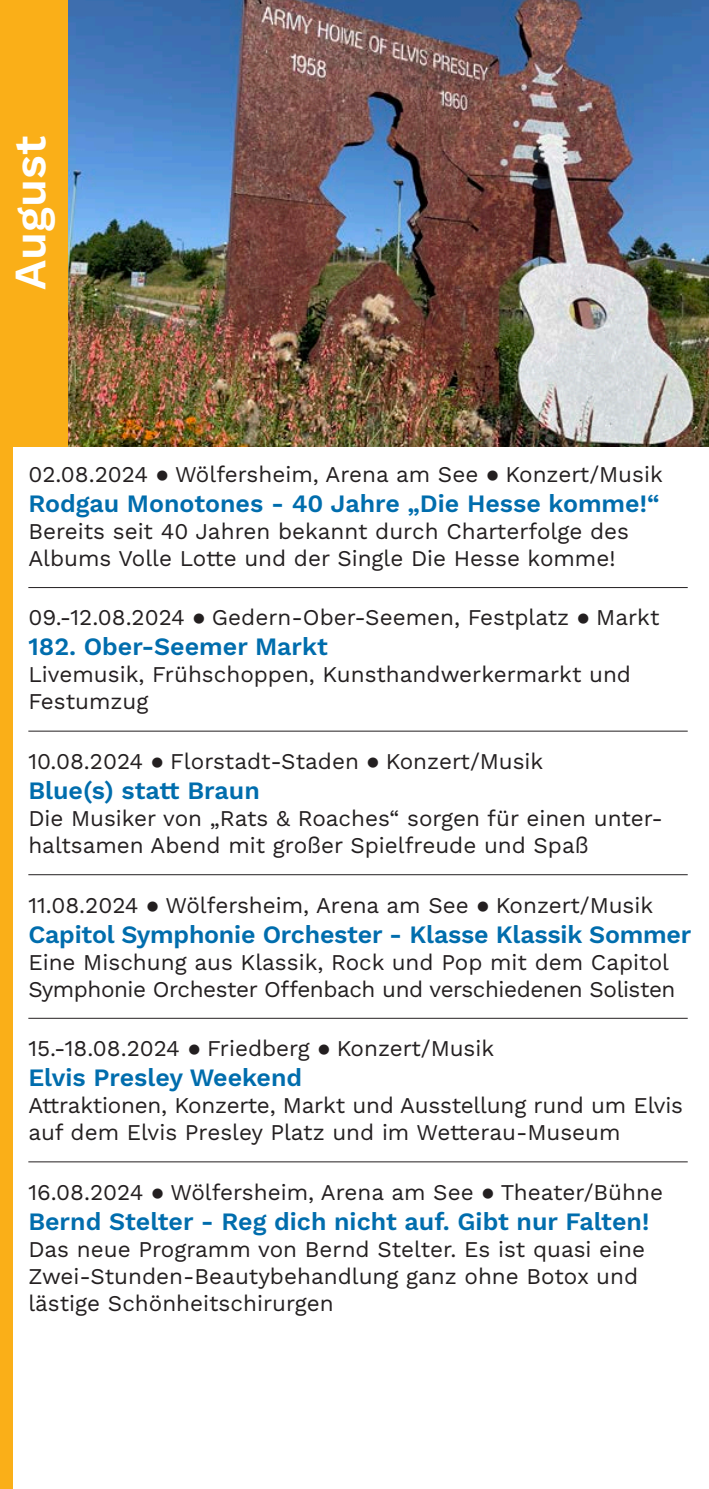
<style>
.page{position:relative;width:709px;height:1489px;background:#fff}
.page>*{position:absolute;margin:0;border:0;box-sizing:border-box;transform-origin:0 0}
.t1{font:600 45px "Work Sans";color:#fff}
.t2{font:600 25px "Work Sans";color:#006dad}
.t3{font:22.5px/27px "Work Sans";color:#231f20}
.t4{font:22.5px/27px "Work Sans";letter-spacing:-.02em;color:#231f20}
</style>
<div class="page">
<img style="left:67px;top:0;width:642px;height:446px">
<div style="left:0;top:446px;width:12px;height:1042px;background:#faaf18"></div>
<div style="left:0;top:0;width:67px;height:446px;background:#faaf18"></div>
<hr style="left:28px;top:587px;width:659px;height:1px;background:#231f20">
<hr style="left:28px;top:730px;width:659px;height:1px;background:#231f20">
<hr style="left:28px;top:874px;width:659px;height:1px;background:#231f20">
<hr style="left:28px;top:1017px;width:659px;height:1px;background:#231f20">
<hr style="left:28px;top:1161px;width:659px;height:1px;background:#231f20">
<p class="t1" style="left:-4px;top:289px;width:155px;rotate:-90deg">August</p>
<p class="t3" style="left:28px;top:459px;width:636px">02.08.2024 ● Wölfersheim, Arena am See ● Konzert/Musik</p>
<p class="t2" style="left:28px;top:484px;width:632px">Rodgau Monotones - 40 Jahre „Die Hesse komme!“</p>
<p class="t3" style="left:28px;top:516px;width:602px">Bereits seit 40 Jahren bekannt durch Charterfolge des<br>Albums Volle Lotte und der Single Die Hesse komme!</p>
<p class="t3" style="left:28px;top:603px;width:632px">09.-12.08.2024 ● Gedern-Ober-Seemen, Festplatz ● Markt</p>
<p class="t2" style="left:28px;top:628px;width:301px">182. Ober-Seemer Markt</p>
<p class="t3" style="left:28px;top:660px;width:604px">Livemusik, Frühschoppen, Kunsthandwerkermarkt und<br>Festumzug</p>
<p class="t3" style="left:28px;top:746px;width:516px">10.08.2024 ● Florstadt-Staden ● Konzert/Musik</p>
<p class="t2" style="left:28px;top:771px;width:233px">Blue(s) statt Braun</p>
<p class="t3" style="left:28px;top:803px;width:636px">Die Musiker von „Rats &amp; Roaches“ sorgen für einen unter&shy;haltsamen Abend mit großer Spielfreude und Spaß</p>
<p class="t3" style="left:28px;top:890px;width:626px">11.08.2024 ● Wölfersheim, Arena am See ● Konzert/Musik</p>
<p class="t2" style="left:28px;top:915px;width:664px">Capitol Symphonie Orchester - Klasse Klassik Sommer</p>
<p class="t4" style="left:28px;top:947px;width:648px">Eine Mischung aus Klassik, Rock und Pop mit dem Capitol<br>Symphonie Orchester Offenbach und verschiedenen Solisten</p>
<p class="t3" style="left:28px;top:1033px;width:467px">15.-18.08.2024 ● Friedberg ● Konzert/Musik</p>
<p class="t2" style="left:28px;top:1058px;width:275px">Elvis Presley Weekend</p>
<p class="t3" style="left:28px;top:1090px;width:656px">Attraktionen, Konzerte, Markt und Ausstellung rund um Elvis auf dem Elvis Presley Platz und im Wetterau-Museum</p>
<p class="t3" style="left:28px;top:1177px;width:636px">16.08.2024 ● Wölfersheim, Arena am See ● Theater/Bühne</p>
<p class="t2" style="left:28px;top:1202px;width:622px">Bernd Stelter - Reg dich nicht auf. Gibt nur Falten!</p>
<p class="t3" style="left:28px;top:1234px;width:618px">Das neue Programm von Bernd Stelter. Es ist quasi eine<br>Zwei-Stunden-Beautybehandlung ganz ohne Botox und lästige Schönheitschirurgen</p>
</div>
